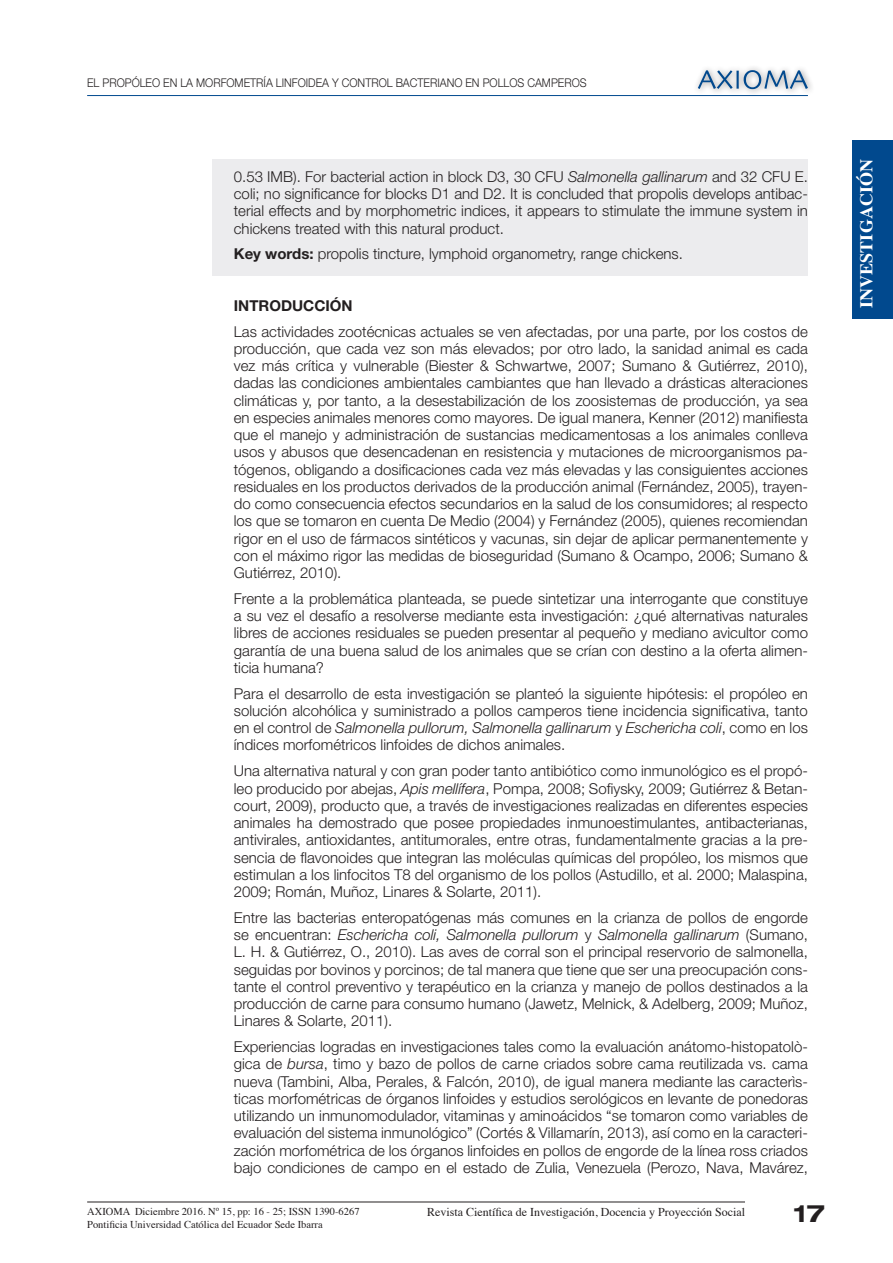
<style>
.page{position:relative;width:893px;height:1263px;background:#fff}
.page>*{position:absolute;margin:0;border:0;box-sizing:border-box;transform-origin:0 0}
.t1{font:700 expanded 24px "Helvetica Neue";color:#231f20}
.t2{font:700 18px "Times";color:#fff}
.Párrafo{font:300 15px/17.2px "Helvetica Neue";color:#231f20;text-align:justify}
.TITULOS{font:300 15px "Helvetica Neue";color:#231f20}
.TITULOS-2{font:700 15px "Helvetica Neue";color:#231f20}
.Párrafo-2{font:300 12px "Helvetica Neue";color:#231f20;scale:.91 1}
.t3{font:12px "Times";color:#231f20}
.t4{font:10.5px "Times";color:#231f20}
.s1{font-style:italic}
.s2{font-weight:700}
</style>
<div class="page">
<div style="left:853px;top:140px;width:40px;height:179px;background:#01498e"></div>
<hr style="left:87px;top:1201px;width:658px;height:1px;background:#231f20">
<div style="left:693px;top:65px;width:122px;height:31px;background:#231f20;opacity:.51"></div>
<svg style="left:698px;top:70px;width:110px;height:19px"></svg>
<hr style="left:87px;top:95px;width:721px;height:1px;background:#01498e">
<div style="left:213px;top:159px;width:595px;height:117px;background:#ececee"></div>
<p class="Párrafo-2" style="left:87px;top:75px;width:550px">EL PROPÓLEO EN LA MORFOMETRÍA LINFOIDEA Y CONTROL BACTERIANO EN POLLOS CAMPEROS</p>
<p class="Párrafo" style="left:234px;top:168px;width:576px">0.53 IMB). For bacterial action in block D3, 30 CFU <span class="s1">Salmonella gallinarum</span> and 32 CFU E. coli; no significance for blocks D1 and D2. It is concluded that propolis develops antibac&shy;terial effects and by morphometric indices, it appears to stimulate the immune system in chickens treated with this natural product.</p>
<p class="TITULOS" style="left:234px;top:245px;width:451px"><span class="s2">Key words:</span> propolis tincture, lymphoid organometry, range chickens.</p>
<p class="TITULOS-2" style="left:234px;top:296px;width:120px">INTRODUCCIÓN</p>
<p class="Párrafo" style="left:234px;top:322px;width:576px">Las actividades zootécnicas actuales se ven afectadas, por una parte, por los costos de producción, que cada vez son más elevados; por otro lado, la sanidad animal es cada vez más crítica y vulnerable (Biester &amp; Schwartwe, 2007; Sumano &amp; Gutiérrez, 2010), dadas las condiciones ambientales cambiantes que han llevado a drásticas alteraciones climáticas y, por tanto, a la desestabilización de los zoosistemas de producción, ya sea en especies animales menores como mayores. De igual manera, Kenner (2012) manifiesta que el manejo y administración de sustancias medicamentosas a los animales conlleva usos y abusos que desencadenan en resistencia y mutaciones de microorganismos pa&shy;tógenos, obligando a dosificaciones cada vez más elevadas y las consiguientes acciones residuales en los productos derivados de la producción animal (Fernández, 2005), trayen&shy;do como consecuencia efectos secundarios en la salud de los consumidores; al respecto los que se tomaron en cuenta De Medio (2004) y Fernández (2005), quienes recomiendan rigor en el uso de fármacos sintéticos y vacunas, sin dejar de aplicar permanentemente y con el máximo rigor las medidas de bioseguridad (Sumano &amp; Ocampo, 2006; Sumano &amp; Gutiérrez, 2010).</p>
<p class="Párrafo" style="left:234px;top:590px;width:576px">Frente a la problemática planteada, se puede sintetizar una interrogante que constituye a su vez el desafío a resolverse mediante esta investigación: ¿qué alternativas naturales libres de acciones residuales se pueden presentar al pequeño y mediano avicultor como garantía de una buena salud de los animales que se crían con destino a la oferta alimen&shy;ticia humana?</p>
<p class="Párrafo" style="left:234px;top:684px;width:576px">Para el desarrollo de esta investigación se planteó la siguiente hipótesis: el propóleo en solución alcohólica y suministrado a pollos camperos tiene incidencia significativa, tanto en el control de <span class="s1">Salmonella pullorum, Salmonella gallinarum</span> y <span class="s1">Eschericha coli</span>, como en los índices morfométricos linfoides de dichos animales.</p>
<p class="Párrafo" style="left:234px;top:762px;width:576px">Una alternativa natural y con gran poder tanto antibiótico como inmunológico es el propó&shy;leo producido por abejas, <span class="s1">Apis mellífera</span>, Pompa, 2008; Sofiysky, 2009; Gutiérrez &amp; Betan&shy;court, 2009), producto que, a través de investigaciones realizadas en diferentes especies animales ha demostrado que posee propiedades inmunoestimulantes, antibacterianas, antivirales, antioxidantes, antitumorales, entre otras, fundamentalmente gracias a la pre&shy;sencia de flavonoides que integran las moléculas químicas del propóleo, los mismos que estimulan a los linfocitos T8 del organismo de los pollos (Astudillo, et al. 2000; Malaspina, 2009; Román, Muñoz, Linares &amp; Solarte, 2011).</p>
<p class="Párrafo" style="left:234px;top:908px;width:576px">Entre las bacterias enteropatógenas más comunes en la crianza de pollos de engorde se encuentran: <span class="s1">Eschericha coli, Salmonella pullorum</span> y <span class="s1">Salmonella gallinarum</span> (Sumano, L. H. &amp; Gutiérrez, O., 2010). Las aves de corral son el principal reservorio de salmonella, seguidas por bovinos y porcinos; de tal manera que tiene que ser una preocupación cons&shy;tante el control preventivo y terapéutico en la crianza y manejo de pollos destinados a la producción de carne para consumo humano (Jawetz, Melnick, &amp; Adelberg, 2009; Muñoz, Linares &amp; Solarte, 2011).</p>
<p class="Párrafo" style="left:234px;top:1038px;width:576px">Experiencias logradas en investigaciones tales como la evaluación anátomo-histopatolò&shy;gica de <span class="s1">bursa</span>, timo y bazo de pollos de carne criados sobre cama reutilizada vs. cama nueva (Tambini, Alba, Perales, &amp; Falcón, 2010), de igual manera mediante las caracterìs&shy;ticas morfométricas de órganos linfoides y estudios serológicos en levante de ponedoras utilizando un inmunomodulador, vitaminas y aminoácidos “se tomaron como variables de evaluación del sistema inmunológico” (Cortés &amp; Villamarín, 2013), así como en la caracteri&shy;zación morfométrica de los órganos linfoides en pollos de engorde de la línea ross criados bajo condiciones de campo en el estado de Zulia, Venezuela (Perozo, Nava, Mavárez,</p>
<p class="t4" style="left:87px;top:1201px;width:274px">AXIOMA Diciembre 2016. Nº 15, pp: 16 - 25; ISSN 1390-6267</p>
<p class="t4" style="left:87px;top:1214px;width:237px">Pontificia Universidad Católica del Ecuador Sede Ibarra</p>
<p class="t3" style="left:427px;top:1201px;width:319px">Revista Científica de Investigación, Docencia y Proyección Social</p>
<p class="t1" style="left:793px;top:1199px;width:33px">17</p>
<p class="t2" style="left:849px;top:307px;width:150px;rotate:-90deg">INVESTIGACIÓN</p>
</div>
